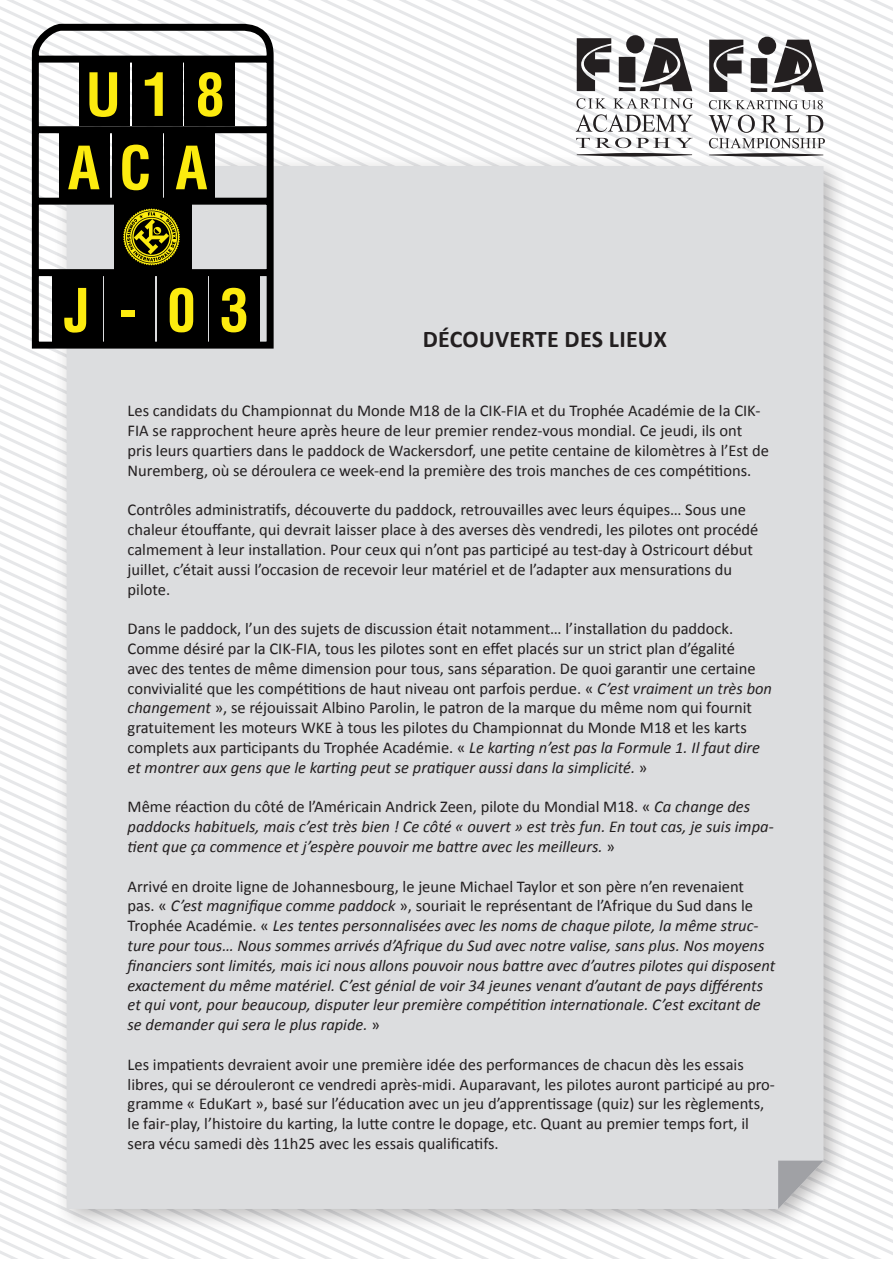
<style>
.page{position:relative;width:893px;height:1263px;background:#fff}
.page>*{position:absolute;margin:0;border:0;box-sizing:border-box;transform-origin:0 0}
.t1{font:700 condensed 58.2px/73.3px "Helvetica LT";color:#fceb0f;text-align:center}
.t2{font:700 24px "Calibri";letter-spacing:.01em;color:#231f20}
.t3{font:16.5px/19.8px "Calibri";color:#231f20}
.t4{font:italic 16.5px/19.8px "Calibri";color:#231f20}
.s1{font-style:italic}
.s2{font-style:normal}
</style>
<div class="page">
<svg style="left:0;top:0;width:893px;height:399px"></svg>
<div style="left:53px;top:152px;width:794px;height:1080px;background:#231f20;opacity:.31"></div>
<div style="left:67px;top:166px;width:756px;height:1043px;background:#dcdddf"></div>
<svg style="left:778px;top:1160px;width:45px;height:49px"></svg>
<svg style="left:577px;top:38px;width:34px;height:53px"></svg>
<svg style="left:619px;top:38px;width:73px;height:53px"></svg>
<div style="left:626px;top:35px;width:18px;height:18px;background:#231f20;border-radius:50%"></div>
<svg style="left:576px;top:138px;width:117px;height:19px"></svg>
<svg style="left:576px;top:98px;width:117px;height:34px"></svg>
<svg style="left:28px;top:20px;width:251px;height:332px"></svg>
<div style="left:79px;top:58px;width:50px;height:68px;background:#000"></div>
<div style="left:59px;top:132px;width:51px;height:67px;background:#000"></div>
<div style="left:52px;top:275px;width:50px;height:68px;background:#000"></div>
<div style="left:104px;top:275px;width:50px;height:68px;background:#000"></div>
<div style="left:157px;top:275px;width:50px;height:68px;background:#000"></div>
<div style="left:210px;top:275px;width:50px;height:68px;background:#000"></div>
<div style="left:114px;top:202px;width:77px;height:67px;background:#000"></div>
<div style="left:132px;top:58px;width:50px;height:68px;background:#000"></div>
<div style="left:112px;top:132px;width:50px;height:67px;background:#000"></div>
<div style="left:185px;top:58px;width:50px;height:68px;background:#000"></div>
<div style="left:165px;top:131px;width:50px;height:67px;background:#000"></div>
<svg style="left:123px;top:208px;width:57px;height:57px"></svg>
<svg style="left:709px;top:40px;width:34px;height:52px"></svg>
<svg style="left:751px;top:40px;width:73px;height:52px"></svg>
<div style="left:758px;top:37px;width:18px;height:18px;background:#231f20;border-radius:50%"></div>
<svg style="left:709px;top:100px;width:114px;height:9px"></svg>
<svg style="left:709px;top:115px;width:116px;height:42px"></svg>
<h1 class="t1" style="left:68px;top:58px;width:158px">U 1 8<br>A C A</h1>
<h1 class="t1" style="left:64px;top:273px;width:187px">J-03</h1>
<p class="t2" style="left:423px;top:324px;width:246px">DÉCOUVERTE DES LIEUX</p>
<p class="t3" style="left:128px;top:400px;width:643px">Les candidats du Championnat du Monde M18 de la CIK-FIA et du Trophée Académie de la CIK-FIA se rapprochent heure après heure de leur premier rendez-vous mondial. Ce jeudi, ils ont pris leurs quartiers dans le paddock de Wackersdorf, une petite centaine de kilomètres à l’Est de Nuremberg, où se déroulera ce week-end la première des trois manches de ces compétitions.</p>
<p class="t3" style="left:128px;top:499px;width:632px">Contrôles administratifs, découverte du paddock, retrouvailles avec leurs équipes… Sous une chaleur étouffante, qui devrait laisser place à des averses dès vendredi, les pilotes ont procédé calmement à leur installation. Pour ceux qui n’ont pas participé au test-day à Ostricourt début juillet, c’était aussi l’occasion de recevoir leur matériel et de l’adapter aux mensurations du pilote.</p>
<p class="t3" style="left:128px;top:618px;width:646px">Dans le paddock, l’un des sujets de discussion était notamment… l’installation du paddock.<br>Comme désiré par la CIK-FIA, tous les pilotes sont en effet placés sur un strict plan d’égalité<br>avec des tentes de même dimension pour tous, sans séparation. De quoi garantir une certaine convivialité que les compétitions de haut niveau ont parfois perdue. « <span class="s1">C’est vraiment un très bon changement</span> », se réjouissait Albino Parolin, le patron de la marque du même nom qui fournit gratuitement les moteurs WKE à tous les pilotes du Championnat du Monde M18 et les karts complets aux participants du Trophée Académie. « <span class="s1">Le karting n’est pas la Formule 1. Il faut dire et montrer aux gens que le karting peut se pratiquer aussi dans la simplicité.</span> »</p>
<p class="t4" style="left:128px;top:796px;width:648px"><span class="s2">Même réaction du côté de l’Américain Andrick Zeen, pilote du Mondial M18. «</span> Ca change des paddocks habituels, mais c’est très bien ! Ce côté « ouvert » est très fun. En tout cas, je suis impa&shy;tient que ça commence et j’espère pouvoir me battre avec les meilleurs. <span class="s2">»</span></p>
<p class="t4" style="left:128px;top:875px;width:649px"><span class="s2">Arrivé en droite ligne de Johannesbourg, le jeune Michael Taylor et son père n’en revenaient pas. «</span> C’est magnifique comme paddock <span class="s2">», souriait le représentant de l’Afrique du Sud dans le Trophée Académie. «</span> Les tentes personnalisées avec les noms de chaque pilote, la même struc&shy;ture pour tous… Nous sommes arrivés d’Afrique du Sud avec notre valise, sans plus. Nos moyens financiers sont limités, mais ici nous allons pouvoir nous battre avec d’autres pilotes qui disposent exactement du même matériel. C’est génial de voir 34 jeunes venant d’autant de pays différents et qui vont, pour beaucoup, disputer leur première compétition internationale. C’est excitant de se demander qui sera le plus rapide. <span class="s2">»</span></p>
<p class="t3" style="left:128px;top:1054px;width:649px">Les impatients devraient avoir une première idée des performances de chacun dès les essais libres, qui se dérouleront ce vendredi après-midi. Auparavant, les pilotes auront participé au pro&shy;gramme « EduKart », basé sur l’éducation avec un jeu d’apprentissage (quiz) sur les règlements, le fair-play, l’histoire du karting, la lutte contre le dopage, etc. Quant au premier temps fort, il sera vécu samedi dès 11h25 avec les essais qualificatifs.</p>
</div>
